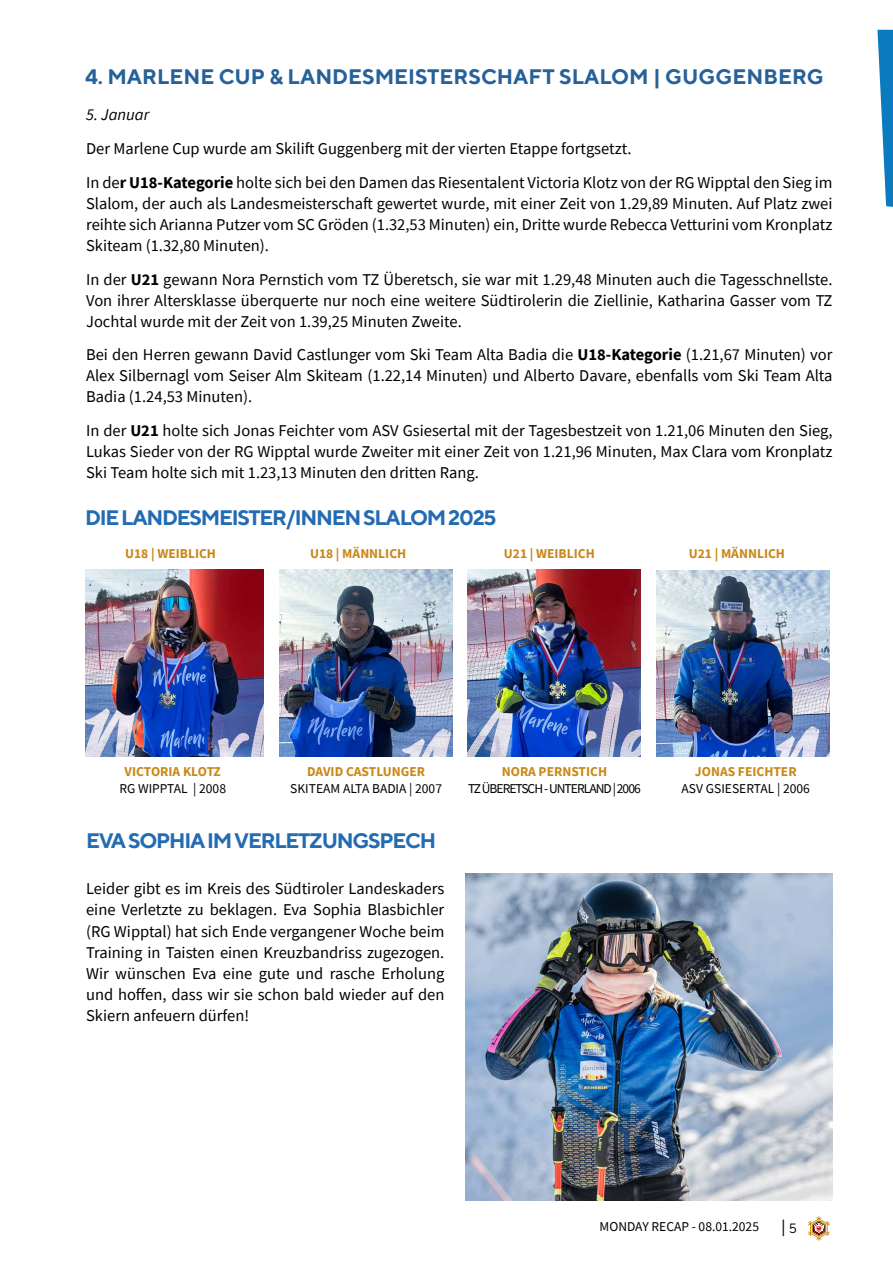
<style>
.page{position:relative;width:893px;height:1263px;background:#fff}
.page>*{position:absolute;margin:0;border:0;box-sizing:border-box;transform-origin:0 0}
.t1{font:700 21px "TT Norms";letter-spacing:-.06em;color:#236bb2}
.t2{font:700 21px "TT Norms";color:#266199}
.t3{font:16.5px/21px "Source Sans Pro";color:#000;text-align:justify}
.t4{font:italic 16.5px "Source Sans Pro";color:#000}
.t5{font:16.5px "Myriad Pro";color:#000}
.t6{font:700 13.5px "Source Sans Pro";color:#ca8819}
.t7{font:13.5px "Source Sans Pro";color:#000}
.t8{font:13.5px "Source Sans Pro";letter-spacing:-.07em;color:#000}
.s1{font-weight:700}
</style>
<div class="page">
<svg style="left:808px;top:1216px;width:21px;height:25px"></svg>
<svg style="left:877px;top:30px;width:16px;height:177px"></svg>
<img style="left:85px;top:570px;width:178px;height:186px">
<img style="left:279px;top:570px;width:173px;height:186px">
<img style="left:468px;top:570px;width:173px;height:186px">
<img style="left:656px;top:571px;width:174px;height:185px">
<img style="left:466px;top:874px;width:366px;height:326px">
<p class="t2" style="left:85px;top:63px;width:740px">4. MARLENE CUP &amp; LANDESMEISTERSCHAFT SLALOM | GUGGENBERG</p>
<p class="t4" style="left:86px;top:104px;width:65px">5. Januar</p>
<p class="t3" style="left:86px;top:132px;width:748px;line-height:33.8px">Der Marlene Cup wurde am Skilift Guggenberg mit der vierten Etappe fortgsetzt.<br>In de<span class="s1">r U18-Kategorie</span> holte sich bei den Damen das Riesentalent Victoria Klotz von der RG Wipptal den Sieg im</p>
<p class="t3" style="left:86px;top:193px;width:748px">Slalom, der auch als Landesmeisterschaft gewertet wurde, mit einer Zeit von 1.29,89 Minuten. Auf Platz zwei reihte sich Arianna Putzer vom SC Gröden (1.32,53 Minuten) ein, Dritte wurde Rebecca Vetturini vom Kronplatz Skiteam (1.32,80 Minuten).</p>
<p class="t3" style="left:86px;top:269px;width:748px">In der <span class="s1">U21</span> gewann Nora Pernstich vom TZ Überetsch, sie war mit 1.29,48 Minuten auch die Tagesschnellste.<br>Von ihrer Altersklasse überquerte nur noch eine weitere Südtirolerin die Ziellinie, Katharina Gasser vom TZ Jochtal wurde mit der Zeit von 1.39,25 Minuten Zweite.</p>
<p class="t3" style="left:86px;top:344px;width:748px">Bei den Herren gewann David Castlunger vom Ski Team Alta Badia die <span class="s1">U18-Kategorie</span> (1.21,67 Minuten) vor Alex Silbernagl vom Seiser Alm Skiteam (1.22,14 Minuten) und Alberto Davare, ebenfalls vom Ski Team Alta Badia (1.24,53 Minuten).</p>
<p class="t3" style="left:86px;top:420px;width:748px">In der <span class="s1">U21</span> holte sich Jonas Feichter vom ASV Gsiesertal mit der Tagesbestzeit von 1.21,06 Minuten den Sieg, Lukas Sieder von der RG Wipptal wurde Zweiter mit einer Zeit von 1.21,96 Minuten, Max Clara vom Kronplatz Ski Team holte sich mit 1.23,13 Minuten den dritten Rang.</p>
<p class="t1" style="left:85px;top:504px;width:413px">DIE LANDESMEISTER/INNEN SLALOM 2025</p>
<p class="t6" style="left:125px;top:545px;width:92px">U18 | WEIBLICH</p>
<p class="t6" style="left:310px;top:545px;width:98px">U18 | MÄNNLICH</p>
<p class="t6" style="left:504px;top:545px;width:92px">U21 | WEIBLICH</p>
<p class="t6" style="left:689px;top:545px;width:98px">U21 | MÄNNLICH</p>
<p class="t6" style="left:125px;top:762px;width:98px">VICTORIA KLOTZ</p>
<p class="t7" style="left:119px;top:780px;width:108px">RG WIPPTAL | 2008</p>
<p class="t6" style="left:307px;top:763px;width:119px">DAVID CASTLUNGER</p>
<p class="t7" style="left:290px;top:780px;width:153px">SKITEAM ALTA BADIA | 2007</p>
<p class="t1" style="left:86px;top:828px;width:352px">EVA SOPHIA IM VERLETZUNGSPECH</p>
<p class="t3" style="left:86px;top:878px;width:360px">Leider gibt es im Kreis des Südtiroler Landeskaders eine Verletzte zu beklagen. Eva Sophia Blasbichler (RG Wipptal) hat sich Ende vergangener Woche beim Training in Taisten einen Kreuzbandriss zugezogen.<br>Wir wünschen Eva eine gute und rasche Erholung und hoffen, dass wir sie schon bald wieder auf den Skiern anfeuern dürfen!</p>
<p class="t6" style="left:502px;top:762px;width:107px">NORA PERNSTICH</p>
<p class="t8" style="left:468px;top:780px;width:174px">TZ ÜBERETSCH - UNTERLAND | 2006</p>
<p class="t6" style="left:695px;top:762px;width:103px">JONAS FEICHTER</p>
<p class="t7" style="left:682px;top:780px;width:130px">ASV GSIESERTAL | 2006</p>
<p class="t7" style="left:600px;top:1218px;width:161px">MONDAY RECAP - 08.01.2025</p>
<p class="t5" style="left:781px;top:1216px;width:17px">| <sub>5</sub></p>
</div>
